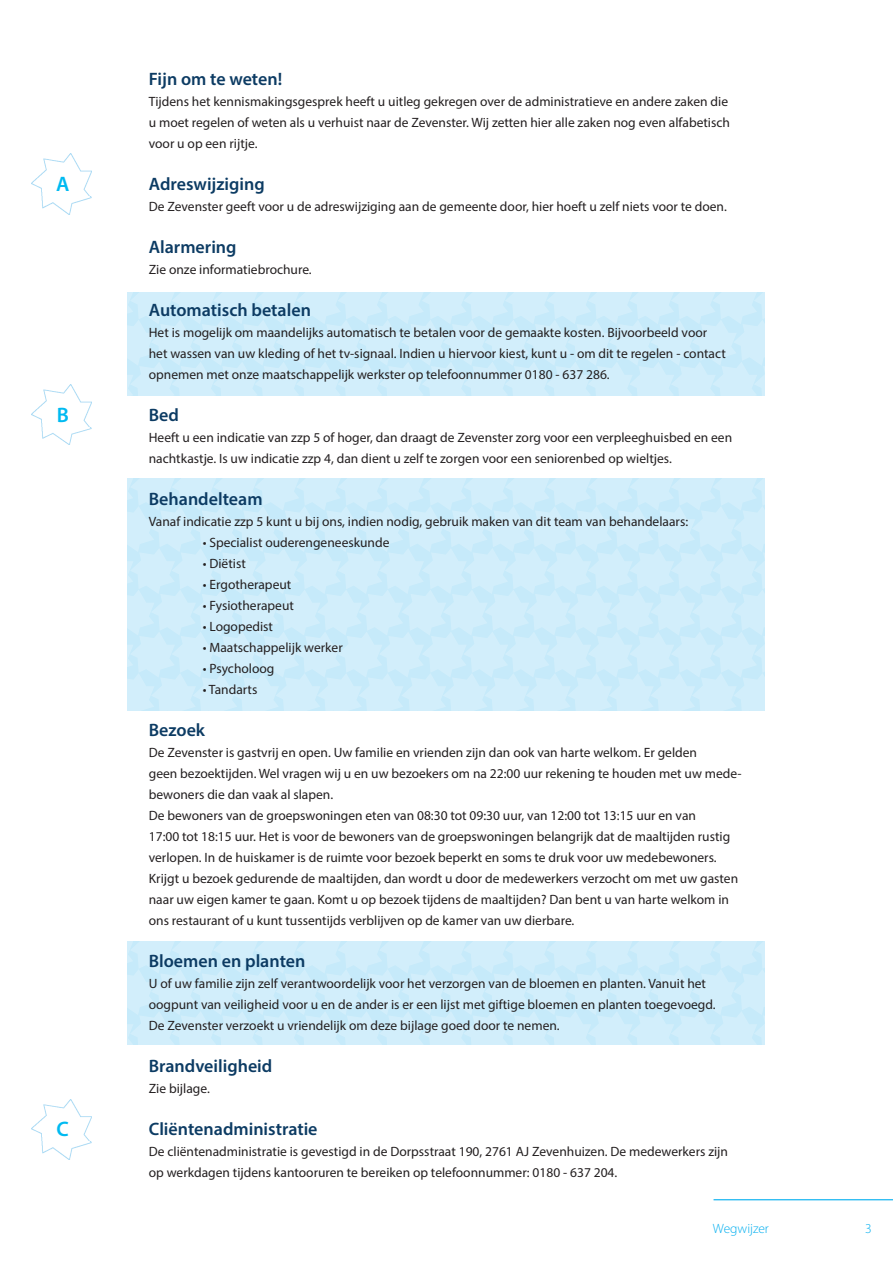
<style>
.page{position:relative;width:893px;height:1263px;background:#fff}
.page>*{position:absolute;margin:0;border:0;box-sizing:border-box;transform-origin:0 0}
.t1{font:600 21px "Myriad Pro";color:#00baf1}
.t2{font:600 18px "Myriad Pro";color:#0c3b63}
.t3{font:13.5px/21px "Myriad Pro";color:#231f20}
.t4{font:300 13.5px "Myriad Pro";color:#00aeef}
</style>
<div class="page">
<hr style="left:713px;top:1199px;width:180px;height:1px;background:#00aeef">
<svg style="left:128px;top:478px;width:637px;height:233px;background:#ceecfa"></svg>
<svg style="left:128px;top:292px;width:637px;height:103px;background:#ceecfa"></svg>
<svg style="left:128px;top:941px;width:637px;height:104px;background:#ceecfa"></svg>
<img style="left:31px;top:154px;width:60px;height:60px">
<img style="left:31px;top:385px;width:60px;height:60px">
<img style="left:31px;top:1099px;width:60px;height:60px">
<p class="t1" style="left:56px;top:171px;width:15px">A</p>
<p class="t1" style="left:57px;top:401px;width:14px">B</p>
<p class="t1" style="left:57px;top:1116px;width:14px">C</p>
<p class="t2" style="left:149px;top:67px;width:135px">Fijn om te weten!</p>
<p class="t3" style="left:149px;top:91px;width:583px">Tijdens het kennismakingsgesprek heeft u uitleg gekregen over de administratieve en andere zaken die u moet regelen of weten als u verhuist naar de Zevenster. Wij zetten hier alle zaken nog even alfabetisch voor u op een rijtje.</p>
<p class="t2" style="left:149px;top:172px;width:117px">Adreswijziging</p>
<p class="t3" style="left:149px;top:196px;width:580px">De Zevenster geeft voor u de adreswijziging aan de gemeente door, hier hoeft u zelf niets voor te doen.</p>
<p class="t2" style="left:149px;top:235px;width:89px">Alarmering</p>
<p class="t3" style="left:149px;top:259px;width:164px">Zie onze informatiebrochure.</p>
<p class="t2" style="left:149px;top:298px;width:164px">Automatisch betalen</p>
<p class="t3" style="left:149px;top:322px;width:560px">Het is mogelijk om maandelijks automatisch te betalen voor de gemaakte kosten. Bijvoorbeeld voor</p>
<p class="t3" style="left:149px;top:343px;width:578px">het wassen van uw kleding of het tv-signaal. Indien u hiervoor kiest, kunt u - om dit te regelen - contact opnemen met onze maatschappelijk werkster op telefoonnummer 0180 - 637 286.</p>
<p class="t2" style="left:149px;top:403px;width:32px">Bed</p>
<p class="t3" style="left:149px;top:427px;width:585px">Heeft u een indicatie van zzp 5 of hoger, dan draagt de Zevenster zorg voor een verpleeghuisbed en een nachtkastje. Is uw indicatie zzp 4, dan dient u zelf te zorgen voor een seniorenbed op wieltjes.</p>
<p class="t2" style="left:149px;top:487px;width:115px">Behandelteam</p>
<p class="t3" style="left:149px;top:511px;width:541px">Vanaf indicatie zzp 5 kunt u bij ons, indien nodig, gebruik maken van dit team van behandelaars:</p>
<p class="t3" style="left:203px;top:532px;width:188px">• Specialist ouderengeneeskunde</p>
<p class="t3" style="left:203px;top:553px;width:45px">• Diëtist</p>
<p class="t3" style="left:203px;top:574px;width:90px">• Ergotherapeut</p>
<p class="t3" style="left:203px;top:595px;width:93px">• Fysiotherapeut</p>
<p class="t3" style="left:203px;top:616px;width:72px">• Logopedist</p>
<p class="t3" style="left:203px;top:637px;width:141px">• Maatschappelijk werker</p>
<p class="t3" style="left:203px;top:658px;width:73px">• Psycholoog</p>
<p class="t3" style="left:203px;top:679px;width:56px">• Tandarts</p>
<p class="t2" style="left:149px;top:718px;width:58px">Bezoek</p>
<p class="t3" style="left:149px;top:742px;width:550px">De Zevenster is gastvrij en open. Uw familie en vrienden zijn dan ook van harte welkom. Er gelden</p>
<p class="t3" style="left:149px;top:763px;width:594px">geen bezoektijden. Wel vragen wij u en uw bezoekers om na 22:00 uur rekening te houden met uw mede&shy;bewoners die dan vaak al slapen.</p>
<p class="t3" style="left:149px;top:805px;width:549px">De bewoners van de groepswoningen eten van 08:30 tot 09:30 uur, van 12:00 tot 13:15 uur en van</p>
<p class="t3" style="left:149px;top:826px;width:591px">17:00 tot 18:15 uur. Het is voor de bewoners van de groepswoningen belangrijk dat de maaltijden rustig verlopen. In de huiskamer is de ruimte voor bezoek beperkt en soms te druk voor uw medebewoners.<br>Krijgt u bezoek gedurende de maaltijden, dan wordt u door de medewerkers verzocht om met uw gasten naar uw eigen kamer te gaan. Komt u op bezoek tijdens de maaltijden? Dan bent u van harte welkom in ons restaurant of u kunt tussentijds verblijven op de kamer van uw dierbare.</p>
<p class="t2" style="left:149px;top:949px;width:158px">Bloemen en planten</p>
<p class="t3" style="left:149px;top:973px;width:559px">U of uw familie zijn zelf verantwoordelijk voor het verzorgen van de bloemen en planten. Vanuit het</p>
<p class="t3" style="left:149px;top:994px;width:568px">oogpunt van veiligheid voor u en de ander is er een lijst met giftige bloemen en planten toegevoegd.</p>
<p class="t3" style="left:149px;top:1015px;width:412px">De Zevenster verzoekt u vriendelijk om deze bijlage goed door te nemen.</p>
<p class="t2" style="left:149px;top:1054px;width:125px">Brandveiligheid</p>
<p class="t3" style="left:149px;top:1078px;width:63px">Zie bijlage.</p>
<p class="t2" style="left:149px;top:1117px;width:170px">Cliëntenadministratie</p>
<p class="t3" style="left:149px;top:1141px;width:581px">De cliëntenadministratie is gevestigd in de Dorpsstraat 190, 2761 AJ Zevenhuizen. De medewerkers zijn op werkdagen tijdens kantooruren te bereiken op telefoonnummer: 0180 - 637 204.</p>
<p class="t4" style="left:713px;top:1221px;width:57px">Wegwijzer</p>
<p class="t4" style="left:865px;top:1221px;width:8px">3</p>
</div>
